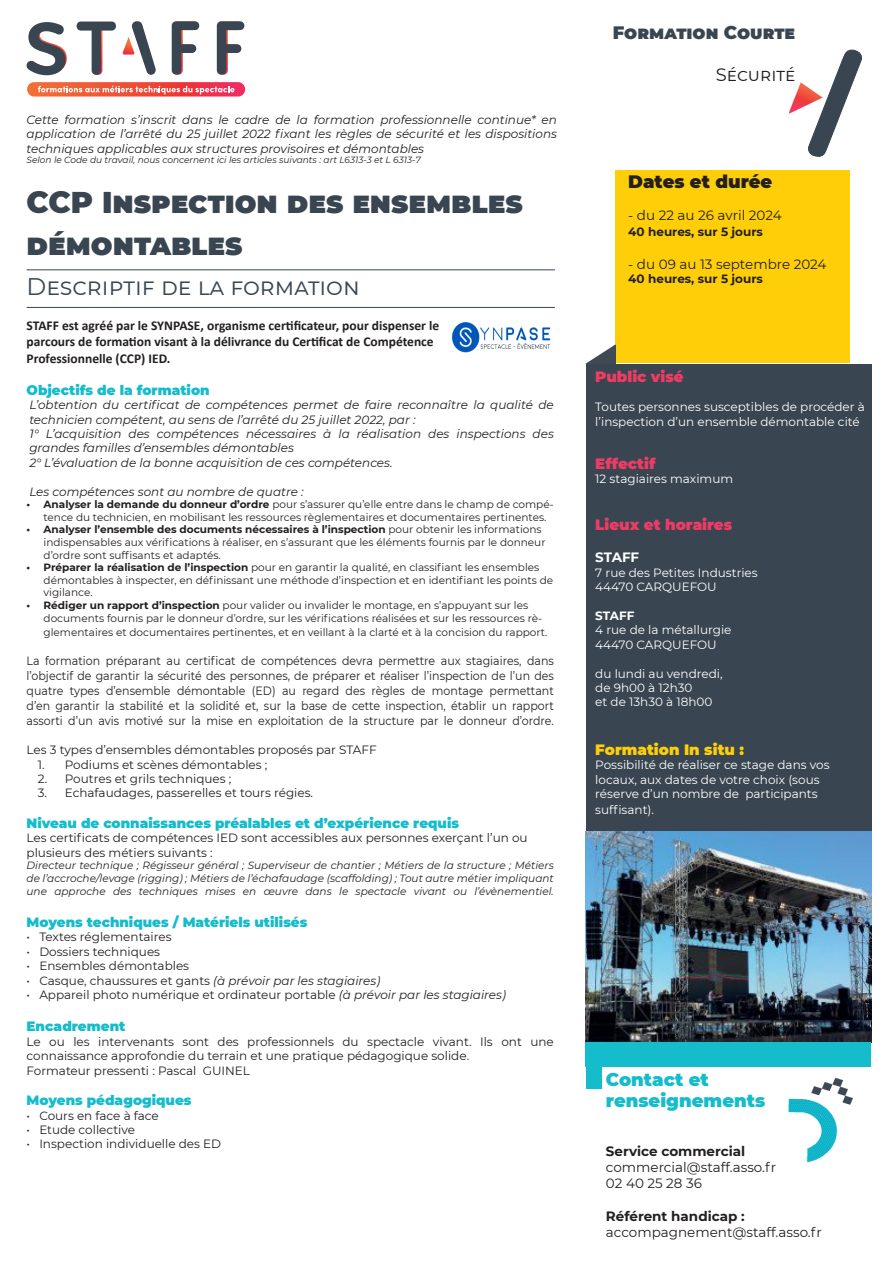
<style>
.page{position:relative;width:893px;height:1263px;background:#fff}
.page>*{position:absolute;margin:0;border:0;box-sizing:border-box;transform-origin:0 0}
.t1{font:900 30px/42px "Montserrat";color:#394651}
.t2{font:24px "Montserrat";letter-spacing:.07em;color:#394651}
.t3{font:900 18px/21.6px "Montserrat";color:#14bccc}
.t4{font:900 18px "Montserrat";color:#394651}
.t5{font:900 18px "Montserrat";color:#231f20}
.t6{font:18px "Montserrat";color:#231f20}
.t7{font:900 15px "Montserrat";color:#ef3b65}
.t8{font:900 15px "Montserrat";color:#fece08}
.t9{font:700 13.5px/16.2px "Calibri";color:#231f20}
.t10{font:900 13.5px "Montserrat";color:#14bccc}
.t11{font:13.5px "Montserrat";color:#231f20}
.t12{font:700 13.5px "Montserrat";color:#231f20}
.t13{font:700 13.5px "Montserrat";letter-spacing:-.005em;color:#fff}
.t14{font:12px/14.4px "Montserrat";color:#231f20}
.t15{font:italic 12px/14.4px "Montserrat";color:#231f20}
.t16{font:12px/15px "Montserrat";color:#231f20;text-align:justify;scale:.92 1}
.t17{font:12px/14.4px "Montserrat";color:#fff}
.t18{font:700 12px "Montserrat";color:#231f20}
.t19{font:700 12px "Montserrat";letter-spacing:-.005em;color:#fff}
.t20{font:10.5px/12.6px "Montserrat";color:#231f20}
.t21{font:italic 10.5px/12.6px "Montserrat";color:#231f20;text-align:justify}
.t22{font:italic 9px "Montserrat";color:#231f20}
.s1{font-weight:700}
.s2{font-style:normal}
.s3{font-style:italic}
</style>
<div class="page">
<div style="left:615px;top:170px;width:235px;height:192px;background:#fece08"></div>
<div style="left:586px;top:364px;width:286px;height:468px;background:#394651"></div>
<hr style="left:27px;top:307px;width:528px;height:1px;background:#394651">
<hr style="left:27px;top:270px;width:528px;height:1px;background:#394651">
<img style="left:586px;top:344px;width:29px;height:19px">
<svg style="left:122px;top:21px;width:34px;height:54px"></svg>
<svg style="left:27px;top:22px;width:40px;height:53px"></svg>
<svg style="left:77px;top:22px;width:39px;height:53px"></svg>
<svg style="left:172px;top:21px;width:27px;height:54px"></svg>
<svg style="left:217px;top:21px;width:27px;height:54px"></svg>
<svg style="left:27px;top:82px;width:218px;height:15px;background:#f0594d"></svg>
<svg style="left:38px;top:86px;width:197px;height:8px;background:#f48379"></svg>
<img style="left:452px;top:322px;width:99px;height:31px">
<svg style="left:789px;top:49px;width:73px;height:108px"></svg>
<img style="left:586px;top:831px;width:286px;height:212px">
<div style="left:586px;top:1042px;width:285px;height:24px;background:#14bccc"></div>
<div style="left:586px;top:1064px;width:15px;height:25px;background:#14bccc"></div>
<img style="left:788px;top:1078px;width:65px;height:84px">
<p class="t15" style="left:27px;top:112px;width:532px;text-align:justify">Cette formation s’inscrit dans le cadre de la formation professionnelle continue* en application de l’arrêté du 25 juillet 2022 fixant les règles de sécurité et les dispositions techniques applicables aux structures provisoires et démontables</p>
<p class="t22" style="left:27px;top:154px;width:396px">Selon le Code du travail, nous concernent ici les articles suivants : art L6313-3 et L 6313-7</p>
<p class="t1" style="left:27px;top:179px;width:498px">CCP Inspection des ensembles démontables</p>
<p class="t2" style="left:27px;top:270px;width:335px">Descriptif de la formation</p>
<p class="t9" style="left:27px;top:317px;width:414px">STAFF est agréé par le SYNPASE, organisme certificateur, pour dispenser le parcours de formation visant à la délivrance du Certificat de Compétence<br>Professionnelle (CCP) IED.</p>
<p class="t10" style="left:27px;top:380px;width:185px">Objectifs de la formation</p>
<p class="t15" style="left:29px;top:397px;width:526px">L’obtention du certificat de compétences permet de faire reconnaître la qualité de technicien compétent, au sens de l’arrêté du 25 juillet 2022, par :</p>
<p class="t15" style="left:29px;top:426px;width:526px">1° L’acquisition des compétences nécessaires à la réalisation des inspections des grandes familles d’ensembles démontables</p>
<p class="t15" style="left:29px;top:455px;width:365px">2° L’évaluation de la bonne acquisition de ces compétences.</p>
<p class="t15" style="left:29px;top:484px;width:276px">Les compétences sont au nombre de quatre :</p>
<p class="t20" style="left:44px;top:498px;width:512px;text-indent:-17px"><span class="s1">• Analyser la demande du donneur d’ordre</span> pour s’assurer qu’elle entre dans le champ de compé&shy;tence du technicien, en mobilisant les ressources règlementaires et documentaires pertinentes.</p>
<p class="t20" style="left:44px;top:523px;width:503px;text-indent:-17px"><span class="s1">• Analyser l’ensemble des documents nécessaires à l’inspection</span> pour obtenir les informations indispensables aux vérifications à réaliser, en s’assurant que les éléments fournis par le donneur d’ordre sont suffisants et adaptés.</p>
<p class="t20" style="left:44px;top:561px;width:511px;text-indent:-17px"><span class="s1">• Préparer la réalisation de l’inspection</span> pour en garantir la qualité, en classifiant les ensembles démontables à inspecter, en définissant une méthode d’inspection et en identifiant les points de vigilance.</p>
<p class="t20" style="left:44px;top:598px;width:500px;text-indent:-17px"><span class="s1">• Rédiger un rapport d’inspection</span> pour valider ou invalider le montage, en s’appuyant sur les documents fournis par le donneur d’ordre, sur les vérifications réalisées et sur les ressources rè-</p>
<p class="t20" style="left:44px;top:625px;width:505px">glementaires et documentaires pertinentes, et en veillant à la clarté et à la concision du rapport.</p>
<p class="t16" style="left:27px;top:653px;width:575px">La formation préparant au certificat de compétences devra permettre aux stagiaires, dans l’objectif de garantir la sécurité des personnes, de préparer et réaliser l’inspection de l’un des quatre types d’ensemble démontable (ED) au regard des règles de montage permettant d’en garantir la stabilité et la solidité et, sur la base de cette inspection, établir un rapport assorti d’un avis motivé sur la mise en exploitation de la structure par le donneur d’ordre.</p>
<p class="t14" style="left:27px;top:742px;width:352px">Les 3 types d’ensembles démontables proposés par STAFF</p>
<p class="t14" style="left:38px;top:757px;width:231px">1. Podiums et scènes démontables ;</p>
<p class="t14" style="left:38px;top:771px;width:195px">2. Poutres et grils techniques ;</p>
<p class="t14" style="left:38px;top:785px;width:277px">3. Echafaudages, passerelles et tours régies.</p>
<p class="t10" style="left:27px;top:813px;width:434px">Niveau de connaissances préalables et d’expérience requis</p>
<p class="t14" style="left:27px;top:830px;width:503px">Les certificats de compétences IED sont accessibles aux personnes exerçant l’un ou plusieurs des métiers suivants :</p>
<p class="t21" style="left:27px;top:859px;width:529px">Directeur technique ; Régisseur général ; Superviseur de chantier ; Métiers de la structure ; Métiers de l’accroche/levage (rigging) ; Métiers de l’échafaudage (scaffolding) ; Tout autre métier impliquant une approche des techniques mises en œuvre dans le spectacle vivant ou l’évènementiel.</p>
<p class="t10" style="left:27px;top:912px;width:282px">Moyens techniques / Matériels utilisés</p>
<p class="t14" style="left:27px;top:929px;width:147px">• Textes réglementaires</p>
<p class="t14" style="left:27px;top:944px;width:135px">• Dossiers techniques</p>
<p class="t14" style="left:27px;top:958px;width:164px">• Ensembles démontables</p>
<p class="t15" style="left:27px;top:973px;width:355px"><span class="s2">• Casque, chaussures et gants</span> (à prévoir par les stagiaires)</p>
<p class="t14" style="left:27px;top:987px;width:481px">• Appareil photo numérique et ordinateur portable <span class="s3">(à prévoir par les stagiaires)</span></p>
<p class="t10" style="left:27px;top:1016px;width:100px">Encadrement</p>
<p class="t14" style="left:27px;top:1034px;width:529px">Le ou les intervenants sont des professionnels du spectacle vivant. Ils ont une connaissance approfondie du terrain et une pratique pédagogique solide.</p>
<p class="t14" style="left:27px;top:1063px;width:225px">Formateur pressenti : Pascal GUINEL</p>
<p class="t10" style="left:27px;top:1090px;width:166px">Moyens pédagogiques</p>
<p class="t14" style="left:27px;top:1108px;width:134px">• Cours en face à face</p>
<p class="t14" style="left:27px;top:1122px;width:110px">• Etude collective</p>
<p class="t14" style="left:27px;top:1136px;width:196px">• Inspection individuelle des ED</p>
<p class="t4" style="left:613px;top:19px;width:184px">Formation Courte</p>
<p class="t6" style="left:716px;top:62px;width:81px">Sécurité</p>
<p class="t5" style="left:628px;top:168px;width:146px">Dates et durée</p>
<p class="t11" style="left:628px;top:206px;width:155px">- du 22 au 26 avril 2024</p>
<p class="t18" style="left:628px;top:223px;width:136px">40 heures, sur 5 jours</p>
<p class="t11" style="left:628px;top:254px;width:200px">- du 09 au 13 septembre 2024</p>
<p class="t18" style="left:628px;top:270px;width:136px">40 heures, sur 5 jours</p>
<p class="t7" style="left:595px;top:366px;width:90px">Public visé</p>
<p class="t17" style="left:595px;top:399px;width:271px">Toutes personnes susceptibles de procéder à l’inspection d’un ensemble démontable cité</p>
<p class="t7" style="left:595px;top:452px;width:62px">Effectif</p>
<p class="t17" style="left:595px;top:471px;width:139px">12 stagiaires maximum</p>
<p class="t7" style="left:595px;top:513px;width:138px">Lieux et horaires</p>
<p class="t13" style="left:595px;top:548px;width:45px">STAFF</p>
<p class="t17" style="left:595px;top:565px;width:164px">7 rue des Petites Industries</p>
<p class="t17" style="left:595px;top:579px;width:123px">44470 CARQUEFOU</p>
<p class="t19" style="left:595px;top:607px;width:41px">STAFF</p>
<p class="t17" style="left:595px;top:622px;width:138px">4 rue de la métallurgie</p>
<p class="t17" style="left:595px;top:637px;width:123px">44470 CARQUEFOU</p>
<p class="t17" style="left:595px;top:666px;width:129px">du lundi au vendredi,</p>
<p class="t17" style="left:595px;top:680px;width:99px">de 9h00 à 12h30</p>
<p class="t17" style="left:595px;top:694px;width:119px">et de 13h30 à 18h00</p>
<p class="t8" style="left:595px;top:738px;width:150px">Formation In situ :</p>
<p class="t17" style="left:595px;top:757px;width:236px">Possibilité de réaliser ce stage dans vos locaux, aux dates de votre choix (sous réserve d’un nombre de participants</p>
<p class="t17" style="left:595px;top:802px;width:60px">suffisant).</p>
<p class="t3" style="left:606px;top:1067px;width:161px">Contact et renseignements</p>
<p class="t12" style="left:606px;top:1141px;width:141px">Service commercial</p>
<p class="t11" style="left:606px;top:1158px;width:172px">commercial@staff.asso.fr</p>
<p class="t11" style="left:606px;top:1174px;width:98px">02 40 25 28 36</p>
<p class="t12" style="left:606px;top:1206px;width:140px">Référent handicap :</p>
<p class="t11" style="left:606px;top:1223px;width:217px">accompagnement@staff.asso.fr</p>
</div>
